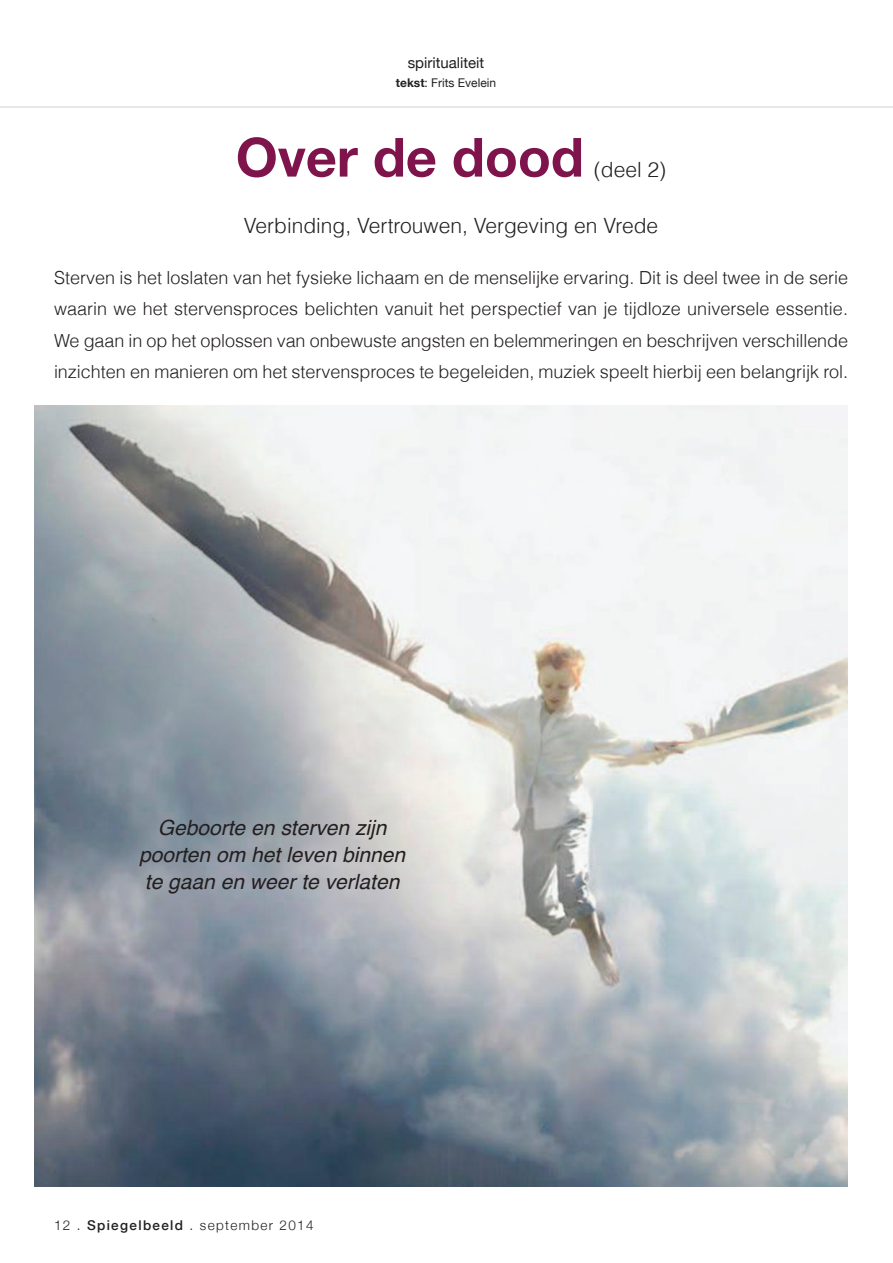
<style>
.page{position:relative;width:893px;height:1263px;background:#fff}
.page>*{position:absolute;margin:0;border:0;box-sizing:border-box;transform-origin:0 0}
.t1{font:700 54px "Helvetica Neue";color:#7e144b}
.t2{font:italic 21px/27px "Helvetica";color:#231f20;text-align:center}
.t3{font:300 21px "Helvetica";color:#231f20}
.t4{font:300 18px/31.5px "Helvetica";color:#231f20;text-align:justify}
.t5{font:15px "Helvetica Neue";color:#231f20}
.t6{font:300 13.5px "Helvetica Neue";letter-spacing:.1em;color:#231f20}
.t7{font:12px "Helvetica Neue";color:#231f20}
.s1{font-weight:700}
.s2{font-weight:500}
</style>
<div class="page">
<hr style="left:0;top:106px;width:893px;height:2px;background:#e7e8e9">
<img style="left:34px;top:405px;width:813px;height:781px">
<p class="t5" style="left:408px;top:54px;width:78px">spiritualiteit</p>
<p class="t7" style="left:396px;top:75px;width:102px"><span class="s1">tekst</span>: Frits Evelein</p>
<h1 class="t1" style="left:236px;top:124px;width:350px">Over de dood</h1>
<p class="t3" style="left:594px;top:160px;width:74px">(deel 2)</p>
<p class="t3" style="left:244px;top:216px;width:416px">Verbinding, Vertrouwen, Vergeving en Vrede</p>
<p class="t4" style="left:54px;top:263px;width:795px">Sterven is het loslaten van het fysieke lichaam en de menselijke ervaring. Dit is deel twee in de serie waarin we het stervensproces belichten vanuit het perspectief van je tijdloze universele essentie.<br>We gaan in op het oplossen van onbewuste angsten en belemmeringen en beschrijven verschillende inzichten en manieren om het stervensproces te begeleiden, muziek speelt hierbij een belangrijk rol.</p>
<p class="t2" style="left:139px;top:816px;width:268px">Geboorte en sterven zijn poorten om het leven binnen te gaan en weer te verlaten</p>
<p class="t6" style="left:54px;top:1217px;width:261px">12 . <span class="s2">Spiegelbeeld</span> . september 2014</p>
</div>
